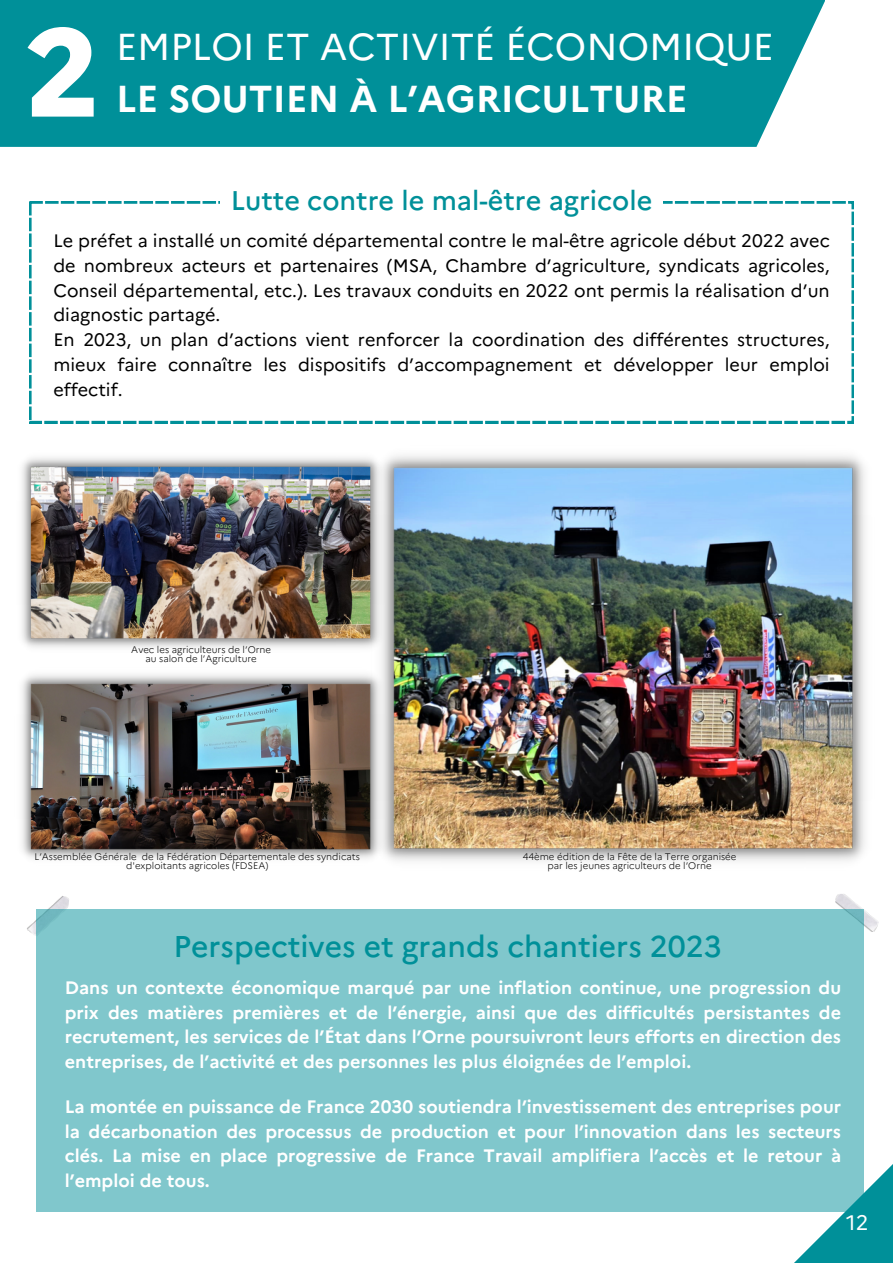
<style>
.page{position:relative;width:893px;height:1264px;background:#fff}
.page>*{position:absolute;margin:0;border:0;box-sizing:border-box;transform-origin:0 0}
.t1{font:800 124.35px "Marianne";color:#fff}
.t2{font:37.5px "Marianne";color:#fff}
.t3{font:700 37.5px "Marianne";color:#fff}
.t4{font:500 30px "Marianne";color:#009099}
.t5{font:500 27px "Marianne";color:#009099}
.t6{font:21px "Marianne";color:#fff}
.t7{font:700 18px/24.8px "Marianne";color:#fff;text-align:justify}
.t8{font:18px/24.8px "Marianne";color:#000;text-align:justify}
.t9{font:300 9.6px/9.6px "Marianne";color:#000;text-align:center}
</style>
<div class="page">
<div style="left:0;top:0;width:825px;height:147px;background:#009099"></div>
<svg style="left:29px;top:201px;width:824px;height:222px"></svg>
<div style="left:220px;top:180px;width:443px;height:43px;background:#fff"></div>
<svg style="left:795px;top:1146px;width:97px;height:116px;fill:#009099"></svg>
<img style="left:835px;top:894px;width:44px;height:39px">
<img style="left:27px;top:896px;width:42px;height:40px">
<div style="left:36px;top:909px;width:827px;height:303px;background:#80c7cc"></div>
<img style="left:21px;top:674px;width:350px;height:185px">
<img style="left:21px;top:457px;width:350px;height:191px">
<img style="left:371px;top:455px;width:494px;height:406px">
<p class="t1" style="left:26px;top:-4px;width:76px">2</p>
<p class="t2" style="left:116px;top:24px;width:659px">EMPLOI ET ACTIVITÉ ÉCONOMIQUE</p>
<p class="t3" style="left:116px;top:75px;width:573px">LE SOUTIEN À L’AGRICULTURE</p>
<p class="t5" style="left:231px;top:184px;width:423px">Lutte contre le mal-être agricole</p>
<p class="t8" style="left:53px;top:228px;width:777px">Le préfet a installé un comité départemental contre le mal-être agricole début 2022 avec de nombreux acteurs et partenaires (MSA, Chambre d’agriculture, syndicats agricoles, Conseil départemental, etc.). Les travaux conduits en 2022 ont permis la réalisation d’un diagnostic partagé.</p>
<p class="t8" style="left:53px;top:327px;width:777px">En 2023, un plan d’actions vient renforcer la coordination des différentes structures, mieux faire connaître les dispositifs d’accompagnement et développer leur emploi effectif.</p>
<p class="t9" style="left:131px;top:644px;width:141px">Avec les agriculteurs de l’Orne</p>
<p class="t9" style="left:145px;top:654px;width:113px">au salon de l’Agriculture</p>
<p class="t9" style="left:34px;top:851px;width:327px">L’Assemblée Générale de la Fédération Départementale des syndicats d'exploitants agricoles (FDSEA)</p>
<p class="t9" style="left:522px;top:851px;width:215px">44ème édition de la Fête de la Terre organisée</p>
<p class="t9" style="left:547px;top:860px;width:166px">par les jeunes agriculteurs de l’Orne</p>
<p class="t4" style="left:173px;top:928px;width:549px">Perspectives et grands chantiers 2023</p>
<p class="t7" style="left:65px;top:974px;width:777px">Dans un contexte économique marqué par une inflation continue, une progression du prix des matières premières et de l’énergie, ainsi que des difficultés persistantes de recrutement, les services de l’État dans l’Orne poursuivront leurs efforts en direction des entreprises, de l’activité et des personnes les plus éloignées de l’emploi.</p>
<p class="t7" style="left:65px;top:1094px;width:777px">La montée en puissance de France 2030 soutiendra l’investissement des entreprises pour la décarbonation des processus de production et pour l’innovation dans les secteurs clés. La mise en place progressive de France Travail amplifiera l’accès et le retour à l’emploi de tous.</p>
<p class="t6" style="left:846px;top:1209px;width:24px">12</p>
</div>
